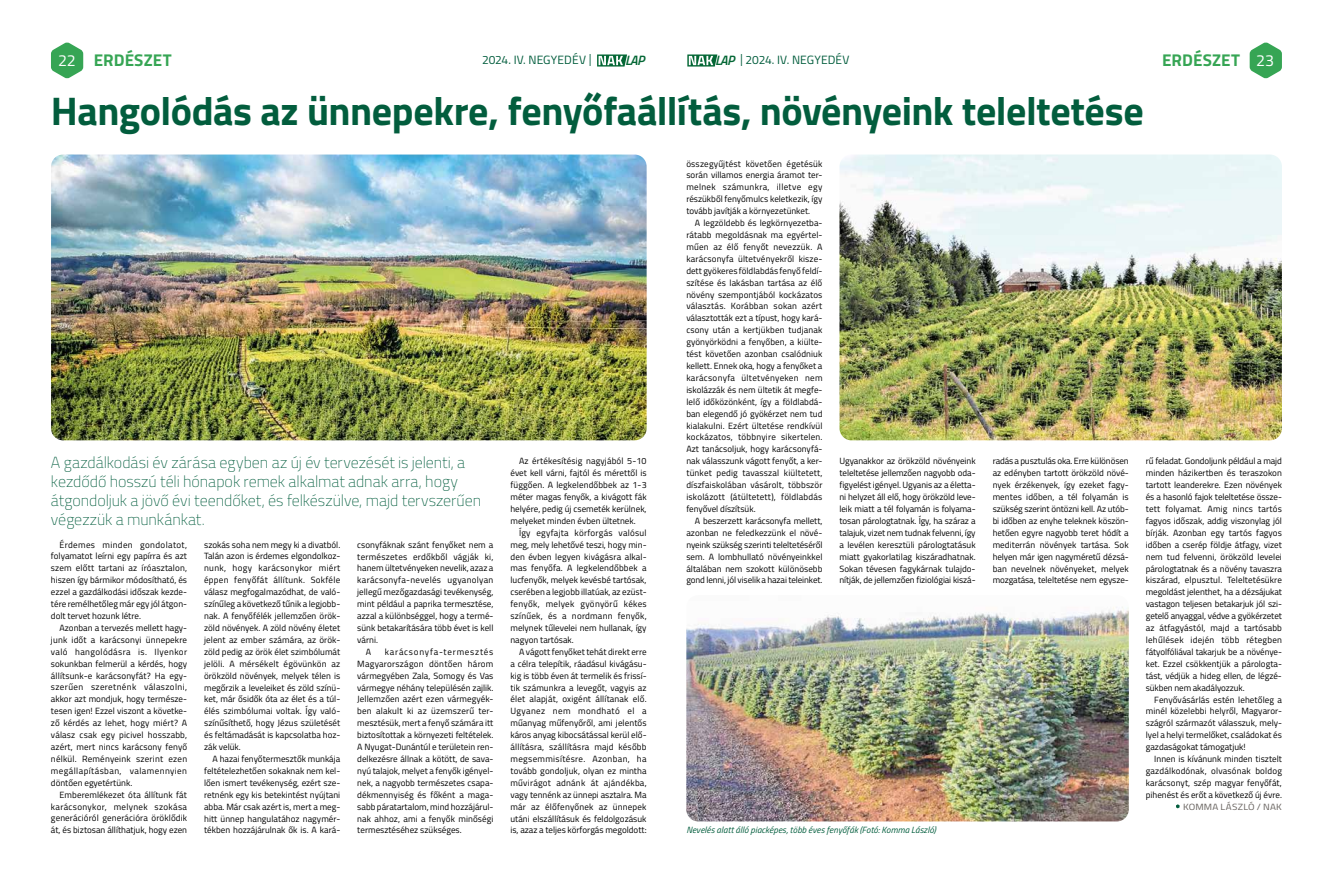
<style>
.page{position:relative;width:1333px;height:879px;background:#fff}
.page>*{position:absolute;margin:0;border:0;box-sizing:border-box;transform-origin:0 0}
.t1{font:700 40px "Titillium";letter-spacing:-.01em;color:#025d3d}
.t2{font:700 17px "Titillium";letter-spacing:.005em;color:#36a554}
.t3{font:100 16px/19.2px "Titillium";letter-spacing:-.005em;color:#025d3d}
.t4{font:16px "Titillium";color:#fff}
.t5{font:italic 600 13.6px "Titillium";color:#046735}
.t6{font:12px "Titillium";color:#025d3d}
.t7{font:9px/11.9px "Titillium";color:#000;text-align:justify}
.t8{font:italic 9px "Titillium";letter-spacing:.005em;color:#025d3d}
.t9{font:9px "Titillium";letter-spacing:.03em;color:#000}
.t10{font:9px "Titillium";letter-spacing:.025em;color:#000}
.t11{font:9px "Titillium";letter-spacing:.025em;color:#65605c;scale:1.1 1}
.s1{font-family:"Myriad Pro"}
.s2{font-weight:600;font-style:italic;font-size:13.6px;color:#046735}
</style>
<div class="page">
<svg style="left:687px;top:54px;width:30px;height:13px"></svg>
<svg style="left:597px;top:54px;width:30px;height:13px"></svg>
<svg style="left:51px;top:42px;width:32px;height:36px"></svg>
<svg style="left:1249px;top:42px;width:32px;height:36px"></svg>
<svg style="left:1176px;top:804px;width:3px;height:4px"></svg>
<img style="left:51px;top:154px;width:595px;height:286px">
<img style="left:686px;top:607px;width:442px;height:214px">
<img style="left:839px;top:154px;width:442px;height:286px">
<h2 class="t2" style="left:94px;top:47px;width:79px">ERDÉSZET</h2>
<h2 class="t2" style="left:1161px;top:47px;width:79px">ERDÉSZET</h2>
<h3 class="t6" style="left:482px;top:51px;width:111px">2024. IV. negyedév <span class="s1">|</span></h3>
<h3 class="t6" style="left:715px;top:51px;width:134px"><span class="s2">LAP</span> <span class="s1">|</span> 2024. IV. negyedév</h3>
<h3 class="t4" style="left:58px;top:49px;width:19px">22</h3>
<h3 class="t4" style="left:1256px;top:49px;width:19px">23</h3>
<h3 class="t5" style="left:625px;top:50px;width:21px">LAP</h3>
<h1 class="t1" style="left:51px;top:80px;width:1094px">Hangolódás az ünnepekre, fenyőfaállítás, növényeink teleltetése</h1>
<h3 class="t3" style="left:51px;top:452px;width:431px">A gazdálkodási év zárása egyben az új év tervezését is jelenti, a kezdődő hosszú téli hónapok remek alkalmat adnak arra, hogy átgondoljuk a jövő évi teendőket, és felkészülve, majd tervszerűen végezzük a munkánkat.</h3>
<p class="t7" style="left:51px;top:538px;width:138px;text-indent:9px">Érdemes minden gondolatot, folyamatot leírni egy papírra és azt szem előtt tartani az íróasztalon, hiszen így bármikor módosítható, és ezzel a gazdálkodási időszak kezde&shy;tére remélhetőleg már egy jól átgon&shy;dolt tervet hozunk létre.</p>
<p class="t7" style="left:51px;top:621px;width:138px;text-indent:9px">Azonban a tervezés mellett hagy&shy;junk időt a karácsonyi ünnepekre való hangolódásra is. Ilyenkor sokunkban felmerül a kérdés, hogy állítsunk-e karácsonyfát? Ha egy&shy;szerűen szeretnénk válaszolni, akkor azt mondjuk, hogy természe&shy;tesen igen! Ezzel viszont a követke&shy;ző kérdés az lehet, hogy miért? A válasz csak egy picivel hosszabb, azért, mert nincs karácsony fenyő nélkül. Reményeink szerint ezen megállapításban, valamennyien döntően egyetértünk.</p>
<p class="t7" style="left:51px;top:788px;width:138px;text-indent:9px">Emberemlékezet óta állítunk fát karácsonykor, melynek szokása generációról generációra öröklődik át, és biztosan állíthatjuk, hogy ezen</p>
<p class="t7" style="left:357px;top:538px;width:138px">csonyfáknak szánt fenyőket nem a</p>
<p class="t10" style="left:357px;top:550px;width:138px">természetes erdőkből vágják ki,</p>
<p class="t7" style="left:357px;top:562px;width:138px">hanem ültetvényeken nevelik, azaz a</p>
<p class="t9" style="left:357px;top:573px;width:138px">karácsonyfa-nevelés ugyanolyan</p>
<p class="t7" style="left:357px;top:586px;width:138px">jellegű mezőgazdasági tevékenység,</p>
<p class="t7" style="left:357px;top:597px;width:138px">mint például a paprika termesztése,</p>
<p class="t7" style="left:357px;top:609px;width:138px">azzal a különbséggel, hogy a termé-</p>
<p class="t7" style="left:357px;top:621px;width:138px">sünk betakarítására több évet is kell</p>
<p class="t7" style="left:357px;top:633px;width:22px">várni.</p>
<p class="t7" style="left:366px;top:645px;width:7px">A</p>
<p class="t7" style="left:204px;top:538px;width:138px">szokás soha nem megy ki a divatból.<br>Talán azon is érdemes elgondolkoz&shy;nunk, hogy karácsonykor miért éppen fenyőfát állítunk. Sokféle válasz megfogalmazódhat, de való&shy;színűleg a következő tűnik a legjobb&shy;nak. A fenyőfélék jellemzően örök&shy;zöld növények. A zöld növény életet jelent az ember számára, az örök&shy;zöld pedig az örök élet szimbólumát jelöli. A mérsékelt égövünkön az örökzöld növények, melyek télen is megőrzik a leveleiket és zöld színü&shy;ket, már ősidők óta az élet és a túl&shy;élés szimbólumai voltak. Így való&shy;színűsíthető, hogy Jézus születését és feltámadását is kapcsolatba hoz&shy;zák velük.</p>
<p class="t7" style="left:204px;top:752px;width:138px;text-indent:9px">A hazai fenyőtermesztők munkája feltételezhetően sokaknak nem kel&shy;lően ismert tevékenység, ezért sze&shy;retnénk egy kis betekintést nyújtani abba. Már csak azért is, mert a meg&shy;hitt ünnep hangulatához nagymér&shy;tékben hozzájárulnak ők is. A kará-</p>
<p class="t7" style="left:357px;top:645px;width:138px;text-align:left;text-indent:28px">karácsonyfa-termesztés Magyarországon döntően három vármegyében Zala, Somogy és Vas vármegye néhány településén zajlik.<br>Jellemzően azért ezen vármegyék&shy;ben alakult ki az üzemszerű ter&shy;mesztésük, mert a fenyő számára itt biztosítottak a környezeti feltételek.<br>A Nyugat-Dunántúl e területein ren&shy;delkezésre állnak a kötött, de sava&shy;nyú talajok, melyet a fenyők igényel&shy;nek, a nagyobb természetes csapa&shy;dékmennyiség és főként a maga&shy;sabb páratartalom, mind hozzájárul&shy;nak ahhoz, ami a fenyők minőségi termesztéséhez szükséges.</p>
<p class="t7" style="left:510px;top:455px;width:138px;text-indent:9px">Az értékesítésig nagyjából 5-10 évet kell várni, fajtól és mérettől is függően. A legkelendőbbek az 1-3 méter magas fenyők, a kivágott fák helyére, pedig új csemeték kerülnek, melyeket minden évben ültetnek.</p>
<p class="t7" style="left:510px;top:526px;width:138px;text-indent:9px">Így egyfajta körforgás valósul meg, mely lehetővé teszi, hogy min&shy;den évben legyen kivágásra alkal&shy;mas fenyőfa. A legkelendőbbek a lucfenyők, melyek kevésbé tartósak, cserében a legjobb illatúak, az ezüst&shy;fenyők, melyek gyönyörű kékes színűek, és a nordmann fenyők, melynek tűlevelei nem hullanak, így nagyon tartósak.</p>
<p class="t7" style="left:510px;top:645px;width:138px;text-indent:9px">A vágott fenyőket tehát direkt erre a célra telepítik, ráadásul kivágásu&shy;kig is több éven át termelik és frissí&shy;tik számunkra a levegőt, vagyis az élet alapját, oxigént állítanak elő.<br>Ugyanez nem mondható el a műanyag műfenyőről, ami jelentős káros anyag kibocsátással kerül elő&shy;állításra, szállításra majd később megsemmisítésre. Azonban, ha tovább gondoljuk, olyan ez mintha művirágot adnánk át ajándékba, vagy tennénk az ünnepi asztalra. Ma már az élőfenyőnek az ünnepek utáni elszállításuk és feldolgozásuk is, azaz a teljes körforgás megoldott:</p>
<p class="t7" style="left:686px;top:157px;width:138px">összegyűjtést követően égetésük során villamos energia áramot ter&shy;melnek számunkra, illetve egy részükből fenyőmulcs keletkezik, így tovább javítják a környezetünket.</p>
<p class="t7" style="left:686px;top:216px;width:138px;text-indent:9px">A legzöldebb és legkörnyezetba&shy;rátabb megoldásnak ma egyértel&shy;műen az élő fenyőt nevezzük. A karácsonyfa ültetvényekről kisze&shy;dett gyökeres földlabdás fenyő feldí&shy;szítése és lakásban tartása az élő növény szempontjából kockázatos választás. Korábban sokan azért választották ezt a típust, hogy kará&shy;csony után a kertjükben tudjanak gyönyörködni a fenyőben, a kiülte&shy;tést követően azonban csalódniuk kellett. Ennek oka, hogy a fenyőket a karácsonyfa ültetvényeken nem iskolázzák és nem ültetik át megfe&shy;lelő időközönként, így a földlabdá&shy;ban elegendő jó gyökérzet nem tud kialakulni. Ezért ültetése rendkívül kockázatos, többnyire sikertelen.<br>Azt tanácsoljuk, hogy karácsonyfá&shy;nak válasszunk vágott fenyőt, a ker&shy;tünket pedig tavasszal kiültetett, díszfaiskolában vásárolt, többször iskolázott (átültetett), földlabdás fenyővel díszítsük.</p>
<p class="t7" style="left:686px;top:514px;width:138px;text-indent:9px">A beszerzett karácsonyfa mellett, azonban ne feledkezzünk el növé&shy;nyeink szükség szerinti teleltetéséről sem. A lombhullató növényeinkkel általában nem szokott különösebb gond lenni, jól viselik a hazai teleinket.</p>
<p class="t7" style="left:839px;top:455px;width:138px">Ugyanakkor az örökzöld növényeink teleltetése jellemzően nagyobb oda&shy;figyelést igényel. Ugyanis az a életta&shy;ni helyzet áll elő, hogy örökzöld leve&shy;leik miatt a tél folyamán is folyama&shy;tosan párologtatnak. Így, ha száraz a talajuk, vizet nem tudnak felvenni, így a levélen keresztüli párologtatásuk miatt gyakorlatilag kiszáradhatnak.<br>Sokan tévesen fagykárnak tulajdo&shy;nítják, de jellemzően fiziológiai kiszá-</p>
<p class="t7" style="left:992px;top:455px;width:138px">radás a pusztulás oka. Erre különösen az edényben tartott örökzöld növé&shy;nyek érzékenyek, így ezeket fagy&shy;mentes időben, a tél folyamán is szükség szerint öntözni kell. Az utób&shy;bi időben az enyhe teleknek köszön&shy;hetően egyre nagyobb teret hódít a mediterrán növények tartása. Sok helyen már igen nagyméretű dézsá&shy;ban nevelnek növényeket, melyek mozgatása, teleltetése nem egysze-</p>
<p class="t7" style="left:1145px;top:455px;width:138px">rű feladat. Gondoljunk például a majd minden házikertben és teraszokon tartott leanderekre. Ezen növények és a hasonló fajok teleltetése össze&shy;tett folyamat. Amig nincs tartós fagyos időszak, addig viszonylag jól bírják. Azonban egy tartós fagyos időben a cserép földje átfagy, vizet nem tud felvenni, örökzöld levelei párologtatnak és a növény tavaszra kiszárad, elpusztul. Teleltetésükre megoldást jelenthet, ha a dézsájukat vastagon teljesen betakarjuk jól szi&shy;getelő anyaggal, védve a gyökérzetet az átfagyástól, majd a tartósabb lehűlések idején több rétegben fátyolfóliával takarjuk be a növénye&shy;ket. Ezzel csökkentjük a párologta&shy;tást, védjük a hideg ellen, de légzé&shy;sükben nem akadályozzuk.</p>
<p class="t7" style="left:1145px;top:693px;width:138px;text-indent:9px">Fenyővásárlás estén lehetőleg a minél közelebbi helyről, Magyaror&shy;szágról származót válasszuk, mel - lyel a helyi termelőket, családokat és gazdaságokat támogatjuk!</p>
<p class="t7" style="left:1145px;top:752px;width:138px;text-indent:9px">Innen is kívánunk minden tisztelt gazdálkodónak, olvasónak boldog karácsonyt, szép magyar fenyőfát, pihenést és erőt a következő új évre.</p>
<p class="t11" style="left:1182px;top:800px;width:91px">KOMMA LÁSZLÓ / NAK</p>
<p class="t8" style="left:686px;top:823px;width:251px">Nevelés alatt álló piacképes, több éves fenyőfák (Fotó: Komma László)</p>
</div>
